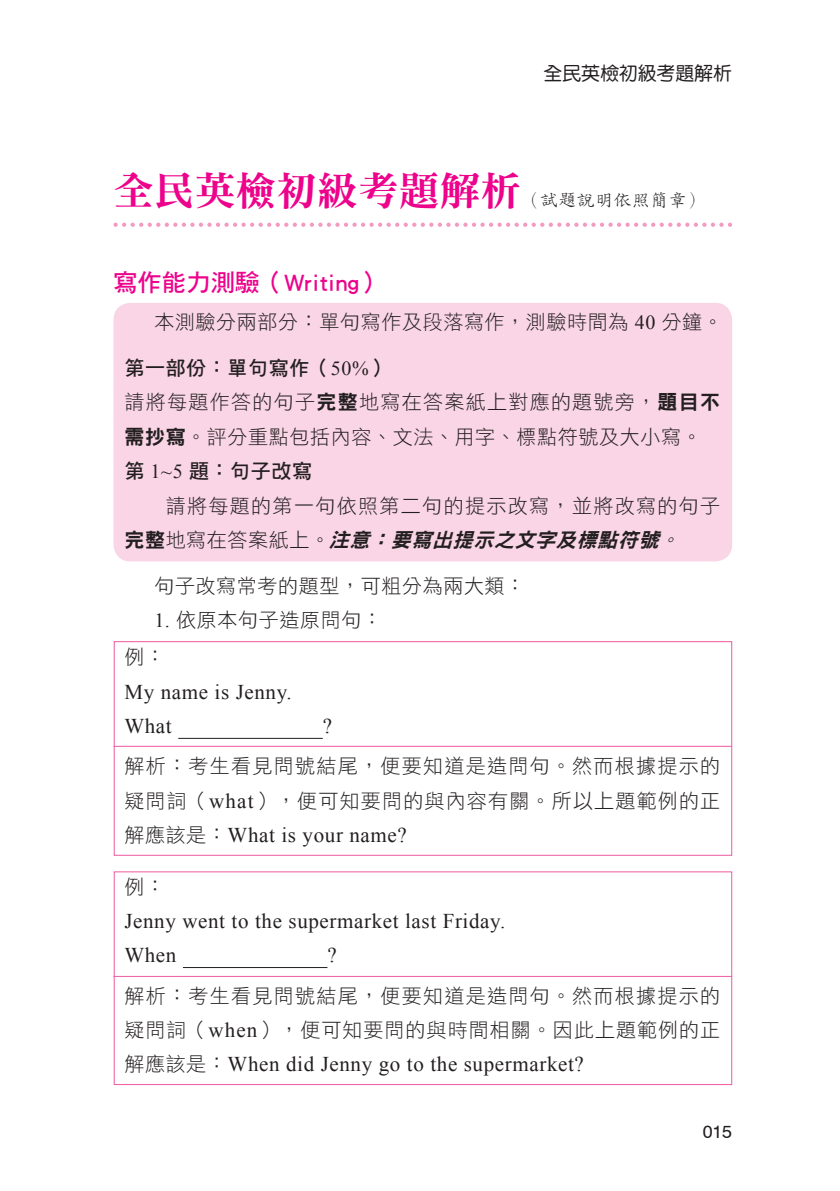
<style>
.page{position:relative;width:840px;height:1191px;background:#fff}
.page>*{position:absolute;margin:0;border:0;box-sizing:border-box;transform-origin:0 0}
.t1{font:40px "DF Ming Std W9";color:#ed028c}
.t2{font:24.4px "DF Hei Std W7";color:#ed028c}
.t3{font:21px/34.4px "Times New Roman";letter-spacing:.03em;color:#231f20}
.t4{font:20px/34.4px "DF Hei Std W3";letter-spacing:.06em;color:#231f20}
.t5{font:20px/37.2px "DF Hei Std W3";letter-spacing:.03em;color:#231f20}
.t6{font:italic 20px "DF Hei Std W9";color:#231f20}
.t7{font:20px "DF Hei Std W7";letter-spacing:.03em;color:#231f20}
.t8{font:19px "DF Yuan Std W5";letter-spacing:-.01em;color:#231f20}
.t9{font:300 18px "AR Std Kai B5";color:#231f20}
.t10{font:18px "Swiss 721 BT";color:#231f20}
.s1{font-family:"Times New Roman"}
.s2{font-family:"DF Hei Std W9"}
.s3{font-style:normal}
.s4{font-family:"DF Hei Std W3";font-style:normal}
.s5{font-family:"DF Hei Std W3"}
.s6{font-family:"Times New Roman";font-size:21px}
.s7{font-family:"DF Hei Std W3";font-size:20px}
</style>
<div class="page">
<div style="left:113px;top:303px;width:618px;height:258px;background:#fad5e5;border-radius:17px"></div>
<hr style="left:178px;top:738px;width:144px;height:1px;background:#231f20">
<hr style="left:183px;top:967px;width:144px;height:1px;background:#231f20">
<svg style="left:113px;top:223px;width:618px;height:4px"></svg>
<div style="left:114px;top:641px;width:617px;height:214px;border:1px solid #ef59a1"></div>
<hr style="left:113px;top:746px;width:618px;height:1px;background:#ef59a1">
<div style="left:114px;top:871px;width:617px;height:214px;border:1px solid #ef59a1"></div>
<hr style="left:113px;top:976px;width:618px;height:1px;background:#ef59a1">
<p class="t8" style="left:543px;top:63px;width:190px">全民英檢初級考題解析</p>
<h1 class="t1" style="left:113px;top:168px;width:409px">全民英檢初級考題解析</h1>
<p class="t9" style="left:521px;top:191px;width:185px">（試題說明依照簡章）</p>
<p class="t2" style="left:113px;top:269px;width:272px">寫作能力測驗（Writing）</p>
<p class="t5" style="left:154px;top:303px;width:569px">本測驗分兩部分：單句寫作及段落寫作，測驗時間為 <span class="s1">40</span> 分鐘。</p>
<p class="t7" style="left:124px;top:357px;width:266px">第一部份：單句寫作（<span class="s1">50%</span>）</p>
<p class="t4" style="left:124px;top:385px;width:597px">請將每題作答的句子<span class="s2">完整</span>地寫在答案紙上對應的題號旁，<span class="s2">題目不需抄寫</span>。評分重點包括內容、文法、用字、標點符號及大小寫。</p>
<p class="t7" style="left:124px;top:460px;width:189px">第 <span class="s1">1~5</span> 題：句子改寫</p>
<p class="t4" style="left:166px;top:488px;width:556px">請將每題的第一句依照第二句的提示改寫，並將改寫的句子</p>
<p class="t6" style="left:124px;top:529px;width:561px"><span class="s3">完整</span><span class="s4">地寫在答案紙上。</span>注意：要寫出提示之文字及標點符號<span class="s5">。</span></p>
<p class="t5" style="left:154px;top:566px;width:372px">句子改寫常考的題型，可粗分為兩大類：</p>
<p class="t5" style="left:124px;top:601px;width:259px;text-indent:30px"><span class="s1">1.</span> 依原本句子造原問句：例：</p>
<p class="t3" style="left:124px;top:674px;width:169px">My name is Jenny.<br>What</p>
<p class="t3" style="left:322px;top:708px;width:11px">?</p>
<p class="t4" style="left:124px;top:748px;width:597px">解析：考生看見問號結尾，便要知道是造問句。然而根據提示的疑問詞（<span class="s6">what</span>），便可知要問的與內容有關。所以上題範例的正</p>
<p class="t3" style="left:124px;top:817px;width:284px"><span class="s7">解應該是：</span>What is your name?</p>
<p class="t4" style="left:124px;top:869px;width:42px">例：</p>
<p class="t3" style="left:124px;top:903px;width:382px">Jenny went to the supermarket last Friday.<br>When</p>
<p class="t3" style="left:327px;top:938px;width:11px">?</p>
<p class="t4" style="left:124px;top:977px;width:597px">解析：考生看見問號結尾，便要知道是造問句。然而根據提示的疑問詞（<span class="s6">when</span>），便可知要問的與時間相關。因此上題範例的正</p>
<p class="t3" style="left:124px;top:1046px;width:460px"><span class="s7">解應該是：</span>When did Jenny go to the supermarket?</p>
<p class="t10" style="left:702px;top:1121px;width:31px">015</p>
</div>
